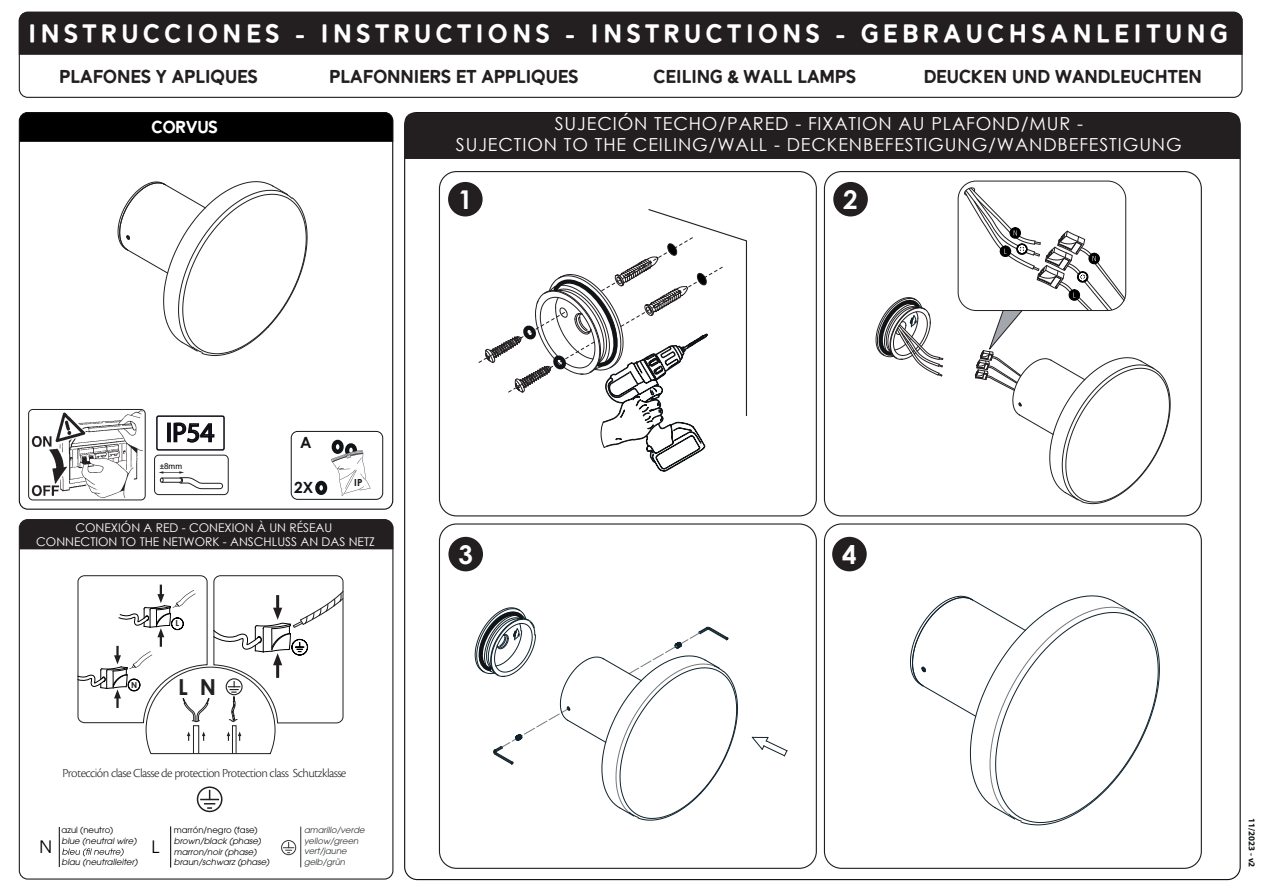
<style>
.page{position:relative;width:1263px;height:893px;background:#fff}
.page>*{position:absolute;margin:0;border:0;box-sizing:border-box;transform-origin:0 0}
.t1{font:800 31.5px "Alesand Round";letter-spacing:.15em;color:#fff}
.t2{font:27px "Myriad Pro";color:#0e0c15}
.t3{font:700 25.95px "Century Gothic";color:#fff}
.t4{font:800 22.5px "Alesand Round";color:#231f20}
.t5{font:700 22.05px "Century Gothic";color:#231f20}
.t6{font:800 21px "Alesand Round";color:#fff}
.t7{font:18px/21.6px "Century Gothic";letter-spacing:.05em;color:#fff;text-align:center}
.t8{font:16.95px "ITC Avant Garde Pro";color:#000001}
.t9{font:700 15.45px "Century Gothic";color:#111416}
.t10{font:12.75px "Cronos Pro Lt Capt";letter-spacing:-.05em;color:#231f20}
.t11{font:12px/13.5px "Century Gothic";color:#fff;text-align:center}
.t12{font:700 9.75px "Century Gothic";color:#111416}
.t13{font:700 9px "Myriad Pro";color:#111416}
.t14{font:italic 8.55px/10.6px "ITC Avant Garde Pro";color:#000001}
.t15{font:italic 8.55px/10.6px "ITC Avant Garde Pro";color:#333637}
.t16{font:8.55px "ITC Avant Garde Pro";color:#000001}
.t17{font:700 8.25px "Century Gothic";color:#231f20}
.t18{font:8.1px "Arial";color:#000001}
</style>
<div class="page">
<div style="left:405px;top:113px;width:835px;height:46px;background:#231f20"></div>
<div style="left:19px;top:112px;width:374px;height:30px;background:#000001"></div>
<div style="left:19px;top:112px;width:374px;height:398px;border:1px solid #130d15;border-radius:9px"></div>
<svg style="left:159px;top:471px;width:64px;height:18px"></svg>
<div style="left:154px;top:455px;width:75px;height:40px;border:1px solid #231f20;border-radius:4px"></div>
<img style="left:30px;top:411px;width:114px;height:87px">
<div style="left:28px;top:409px;width:118px;height:91px;border:1px solid #231f20;border-radius:4px"></div>
<div style="left:19px;top:12px;width:1223px;height:86px;border:1px solid #231f20;border-radius:9px"></div>
<div style="left:18px;top:11px;width:1225px;height:45px;background:#231f20"></div>
<svg style="left:117px;top:181px;width:191px;height:175px"></svg>
<svg style="left:284px;top:842px;width:10px;height:11px"></svg>
<div style="left:281px;top:840px;width:15px;height:15px;border:1px solid #333637;border-radius:50%"></div>
<hr style="left:300px;top:827px;width:1px;height:40px;background:#333637">
<svg style="left:62px;top:848px;width:62px;height:8px"></svg>
<hr style="left:59px;top:827px;width:1px;height:40px;background:#000001">
<hr style="left:170px;top:826px;width:1px;height:41px;background:#000001">
<svg style="left:77px;top:575px;width:267px;height:180px"></svg>
<svg style="left:201px;top:791px;width:17px;height:18px"></svg>
<div style="left:197px;top:786px;width:25px;height:26px;border:2px solid #231f20;border-radius:50%"></div>
<div style="left:19px;top:520px;width:374px;height:29px;background:#231f20"></div>
<div style="left:19px;top:519px;width:374px;height:361px;border:1px solid #231f20;border-radius:9px"></div>
<div style="left:167px;top:423px;width:4px;height:19px;border:2px solid #0e0c15"></div>
<svg style="left:173px;top:422px;width:42px;height:21px"></svg>
<div style="left:156px;top:415px;width:69px;height:36px;border:2px solid #0e0c15;border-radius:2px"></div>
<div style="left:315px;top:481px;width:12px;height:14px;border:4px solid #111416;border-radius:50%"></div>
<div style="left:332px;top:440px;width:12px;height:14px;border:4px solid #111416;border-radius:50%"></div>
<div style="left:345px;top:443px;width:12px;height:14px;border:4px solid #111416;border-radius:50%"></div>
<svg style="left:331px;top:450px;width:39px;height:46px"></svg>
<div style="left:291px;top:431px;width:92px;height:69px;border:1px solid #111416;border-radius:6px"></div>
<div style="left:448px;top:182px;width:35px;height:34px;background:#231f20;border-radius:50%"></div>
<div style="left:833px;top:182px;width:35px;height:34px;background:#231f20;border-radius:50%"></div>
<div style="left:448px;top:537px;width:35px;height:34px;background:#231f20;border-radius:50%"></div>
<div style="left:832px;top:537px;width:35px;height:34px;background:#231f20;border-radius:50%"></div>
<svg style="left:751px;top:736px;width:37px;height:21px"></svg>
<svg style="left:910px;top:595px;width:250px;height:231px"></svg>
<svg style="left:474px;top:607px;width:264px;height:214px"></svg>
<svg style="left:478px;top:208px;width:269px;height:264px"></svg>
<div style="left:439px;top:171px;width:378px;height:345px;border:1px solid #231f20;border-radius:17px"></div>
<div style="left:439px;top:523px;width:378px;height:346px;border:1px solid #231f20;border-radius:17px"></div>
<div style="left:824px;top:171px;width:378px;height:345px;border:1px solid #231f20;border-radius:17px"></div>
<div style="left:824px;top:523px;width:378px;height:346px;border:1px solid #231f20;border-radius:17px"></div>
<div style="left:958px;top:181px;width:168px;height:130px;border:1px solid #231f20;border-radius:18px"></div>
<svg style="left:964px;top:187px;width:207px;height:317px"></svg>
<svg style="left:875px;top:297px;width:69px;height:80px"></svg>
<h1 class="t1" style="left:28px;top:18px;width:1200px">INSTRUCCIONES - INSTRUCTIONS - INSTRUCTIONS - GEBRAUCHSANLEITUNG</h1>
<p class="t4" style="left:60px;top:65px;width:200px">PLAFONES Y APLIQUES</p>
<p class="t4" style="left:330px;top:65px;width:250px">PLAFONNIERS ET APPLIQUES</p>
<p class="t4" style="left:654px;top:65px;width:204px">CEILING &amp; WALL LAMPS</p>
<p class="t4" style="left:924px;top:65px;width:280px">DEUCKEN UND WANDLEUCHTEN</p>
<p class="t6" style="left:152px;top:116px;width:68px">CORVUS</p>
<p class="t7" style="left:456px;top:112px;width:727px">SUJECIÓN TECHO/PARED - FIXATION AU PLAFOND/MUR -<br>SUJECTION TO THE CEILING/WALL - DECKENBEFESTIGUNG/WANDBEFESTIGUNG</p>
<h3 class="t3" style="left:458px;top:180px;width:16px">1</h3>
<h3 class="t3" style="left:843px;top:180px;width:16px">2</h3>
<h2 class="t2" style="left:166px;top:418px;width:50px">IP54</h2>
<p class="t18" style="left:160px;top:460px;width:24px">±8mm</p>
<p class="t9" style="left:300px;top:431px;width:13px">A</p>
<p class="t9" style="left:294px;top:476px;width:21px">2X</p>
<p class="t12" style="left:354px;top:475px;width:10px">IP</p>
<p class="t11" style="left:36px;top:521px;width:340px">CONEXIÓN A RED - CONEXION À UN RÉSEAU<br>CONNECTION TO THE NETWORK - ANSCHLUSS AN DAS NETZ</p>
<p class="t17" style="left:175px;top:617px;width:5px">L</p>
<p class="t17" style="left:131px;top:679px;width:8px">N</p>
<p class="t5" style="left:178px;top:670px;width:39px">L N</p>
<p class="t10" style="left:62px;top:765px;width:285px">Protección clase Classe de protection Protection class Schutzklasse</p>
<p class="t8" style="left:39px;top:836px;width:14px">N</p>
<p class="t16" style="left:62px;top:825px;width:53px">azul (neutro)</p>
<p class="t14" style="left:62px;top:835px;width:76px">blue (neutral wire)</p>
<p class="t14" style="left:62px;top:857px;width:77px">blau (neutralleiter)</p>
<p class="t8" style="left:152px;top:836px;width:9px">L</p>
<p class="t16" style="left:174px;top:825px;width:85px">marrón/negro (fase)</p>
<p class="t14" style="left:174px;top:835px;width:97px">brown/black (phase) marron/noir (phase) braun/schwarz (phase)</p>
<p class="t15" style="left:304px;top:824px;width:62px">amarillo/verde yellow/green vert/jaune gelb/grün</p>
<h3 class="t3" style="left:458px;top:535px;width:16px">3</h3>
<h3 class="t3" style="left:842px;top:535px;width:16px">4</h3>
<p class="t13" style="left:1258px;top:818px;width:51px;rotate:90deg">11/2023 - v2</p>
</div>
